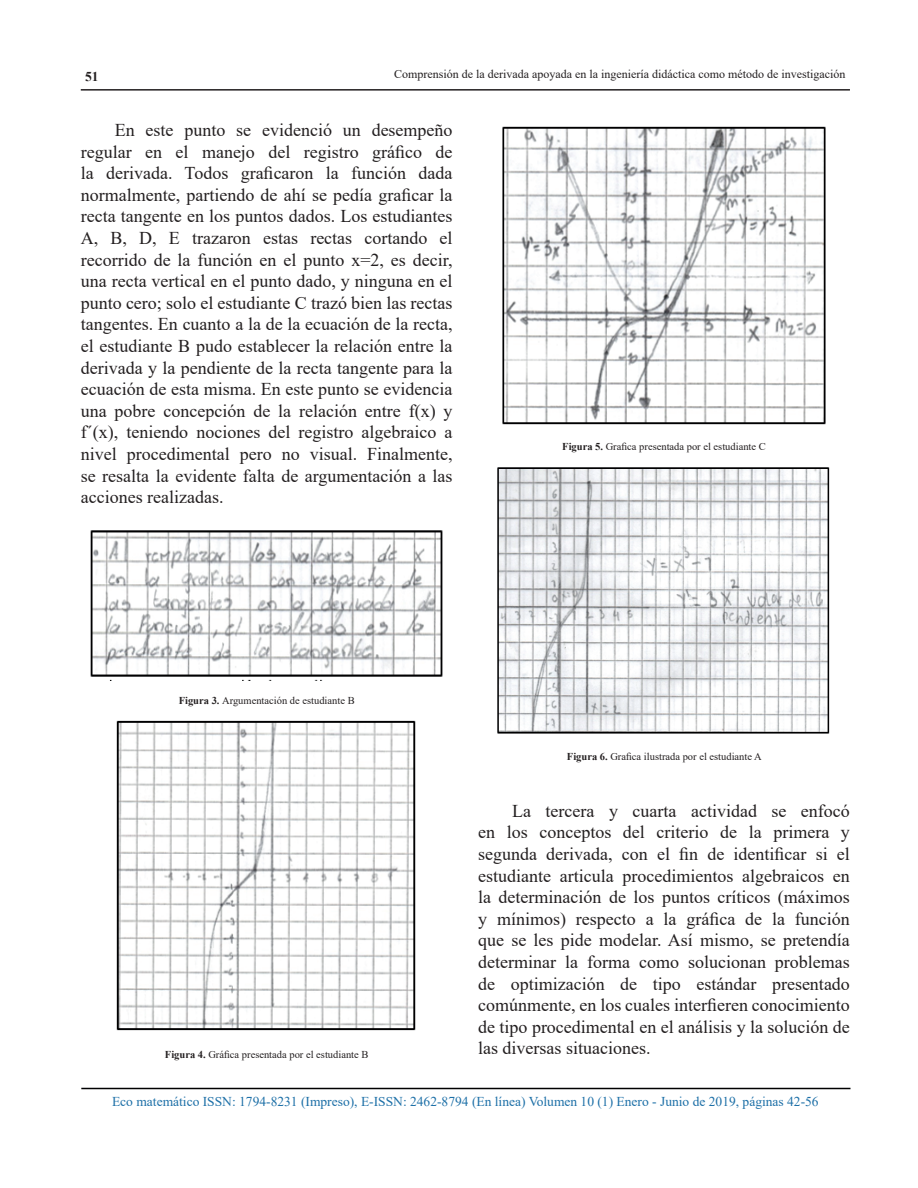
<style>
.page{position:relative;width:918px;height:1188px;background:#fff}
.page>*{position:absolute;margin:0;border:0;box-sizing:border-box;transform-origin:0 0}
.Cuerpo_de_texto{font:18px/21.6px "Times New Roman";color:#231f20;text-align:justify}
.t1{font:13.5px "Times New Roman";color:#1c6fa7}
.t2{font:700 13.5px "Times New Roman";color:#231f20}
.t3{font:12px "Times New Roman";color:#231f20}
.t4{font:10.5px "Times New Roman";color:#231f20}
.s1{font-weight:700}
</style>
<div class="page">
<hr style="left:81px;top:1088px;width:769px;height:1px;background:#000001">
<hr style="left:81px;top:89px;width:769px;height:2px;background:#231f20">
<img style="left:90px;top:530px;width:353px;height:150px">
<img style="left:116px;top:720px;width:300px;height:311px">
<img style="left:502px;top:126px;width:324px;height:299px">
<img style="left:497px;top:467px;width:333px;height:267px">
<p class="t2" style="left:85px;top:67px;width:15px">51</p>
<p class="t3" style="left:394px;top:66px;width:453px">Comprensión de la derivada apoyada en la ingeniería didáctica como método de investigación</p>
<p class="Cuerpo_de_texto" style="left:81px;top:119px;width:373px;text-indent:34px">En este punto se evidenció un desempeño regular en el manejo del registro gráfico de la derivada. Todos graficaron la función dada normalmente, partiendo de ahí se pedía graficar la recta tangente en los puntos dados. Los estudiantes A, B, D, E trazaron estas rectas cortando el recorrido de la función en el punto x=2, es decir, una recta vertical en el punto dado, y ninguna en el punto cero; solo el estudiante C trazó bien las rectas tangentes. En cuanto a la de la ecuación de la recta, el estudiante B pudo establecer la relación entre la derivada y la pendiente de la recta tangente para la ecuación de esta misma. En este punto se evidencia una pobre concepción de la relación entre f(x) y f´(x), teniendo nociones del registro algebraico a nivel procedimental pero no visual. Finalmente, se resalta la evidente falta de argumentación a las acciones realizadas.</p>
<p class="t4" style="left:562px;top:440px;width:205px"><span class="s1">Figura 5.</span> Grafica presentada por el estudiante C</p>
<p class="t4" style="left:179px;top:693px;width:177px"><span class="s1">Figura 3.</span> Argumentación de estudiante B</p>
<p class="t4" style="left:165px;top:1047px;width:205px"><span class="s1">Figura 4.</span> Gráfica presentada por el estudiante B</p>
<p class="t4" style="left:567px;top:749px;width:196px"><span class="s1">Figura 6.</span> Grafica ilustrada por el estudiante A</p>
<p class="Cuerpo_de_texto" style="left:478px;top:799px;width:373px;text-indent:34px">La tercera y cuarta actividad se enfocó en los conceptos del criterio de la primera y segunda derivada, con el fin de identificar si el estudiante articula procedimientos algebraicos en la determinación de los puntos críticos (máximos y mínimos) respecto a la gráfica de la función que se les pide modelar. Así mismo, se pretendía determinar la forma como solucionan problemas de optimización de tipo estándar presentado comúnmente, en los cuales interfieren conocimiento de tipo procedimental en el análisis y la solución de las diversas situaciones.</p>
<p class="t1" style="left:112px;top:1092px;width:708px">Eco matemático ISSN: 1794-8231 (Impreso), E-ISSN: 2462-8794 (En línea) Volumen 10 (1) Enero - Junio de 2019, páginas 42-56</p>
</div>
